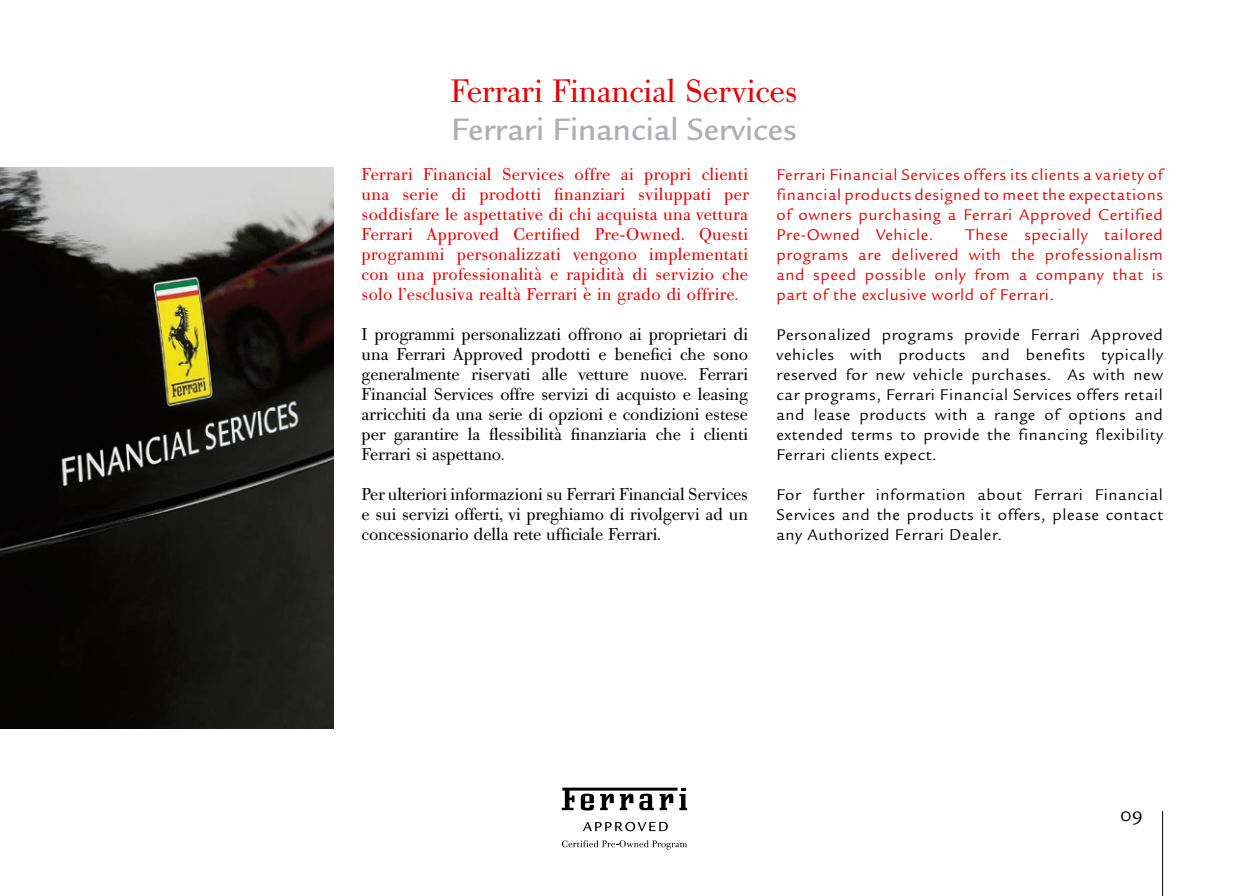
<style>
.page{position:relative;width:1248px;height:896px;background:#fff}
.page>*{position:absolute;margin:0;border:0;box-sizing:border-box;transform-origin:0 0}
.t1{font:32px "Bodoni Old Face BQ";color:#e60004}
.t2{font:500 32px "Legacy Sans EFOP";color:#aeafb2}
.t3{font:20px "Legacy Sans EFOP Book SC";color:#000}
.t4{font:17px/20px "Bodoni Old Face BQ";color:#000;text-align:justify}
.t5{font:17px/20px "Bodoni Old Face BQ";letter-spacing:.02em;color:#e60004;text-align:justify}
.t6{font:16px/20px "Legacy Sans EFOP";letter-spacing:.04em;color:#000;text-align:justify}
.t7{font:16px/20px "Legacy Sans EFOP";letter-spacing:.04em;color:#e60004;text-align:justify}
</style>
<div class="page">
<img style="left:0;top:167px;width:333px;height:562px">
<hr style="left:1162px;top:811px;width:1px;height:85px;background:#000">
<svg style="left:583px;top:822px;width:84px;height:9px"></svg>
<svg style="left:562px;top:840px;width:125px;height:9px"></svg>
<svg style="left:561px;top:787px;width:126px;height:23px"></svg>
<h1 class="t1" style="left:450px;top:72px;width:348px">Ferrari Financial Services</h1>
<h1 class="t2" style="left:451px;top:110px;width:347px">Ferrari Financial Services</h1>
<p class="t5" style="left:361px;top:165px;width:388px">Ferrari Financial Services offre ai propri clienti una serie di prodotti finanziari sviluppati per soddisfare le aspettative di chi acquista una vettura Ferrari Approved Certified Pre-Owned. Questi programmi personalizzati vengono implementati con una professionalità e rapidità di servizio che solo l’esclusiva realtà Ferrari è in grado di offrire.</p>
<p class="t4" style="left:361px;top:325px;width:388px">I programmi personalizzati offrono ai proprietari di una Ferrari Approved prodotti e benefici che sono generalmente riservati alle vetture nuove. Ferrari Financial Services offre servizi di acquisto e leasing arricchiti da una serie di opzioni e condizioni estese per garantire la flessibilità finanziaria che i clienti Ferrari si aspettano.</p>
<p class="t4" style="left:361px;top:485px;width:388px">Per ulteriori informazioni su Ferrari Financial Services e sui servizi offerti, vi preghiamo di rivolgervi ad un concessionario della rete ufficiale Ferrari.</p>
<p class="t7" style="left:776px;top:165px;width:388px">Ferrari Financial Services offers its clients a variety of financial products designed to meet the expectations of owners purchasing a Ferrari Approved Certified Pre-Owned Vehicle.</p>
<p class="t7" style="left:776px;top:225px;width:388px;text-indent:189px">These specially tailored programs are delivered with the professionalism and speed possible only from a company that is part of the exclusive world of Ferrari.</p>
<p class="t6" style="left:776px;top:325px;width:388px">Personalized programs provide Ferrari Approved vehicles with products and benefits typically reserved for new vehicle purchases. As with new car programs, Ferrari Financial Services offers retail and lease products with a range of options and extended terms to provide the financing flexibility Ferrari clients expect.</p>
<p class="t6" style="left:776px;top:485px;width:388px">For further information about Ferrari Financial Services and the products it offers, please contact any Authorized Ferrari Dealer.</p>
<p class="t3" style="left:1120px;top:802px;width:24px">09</p>
</div>
